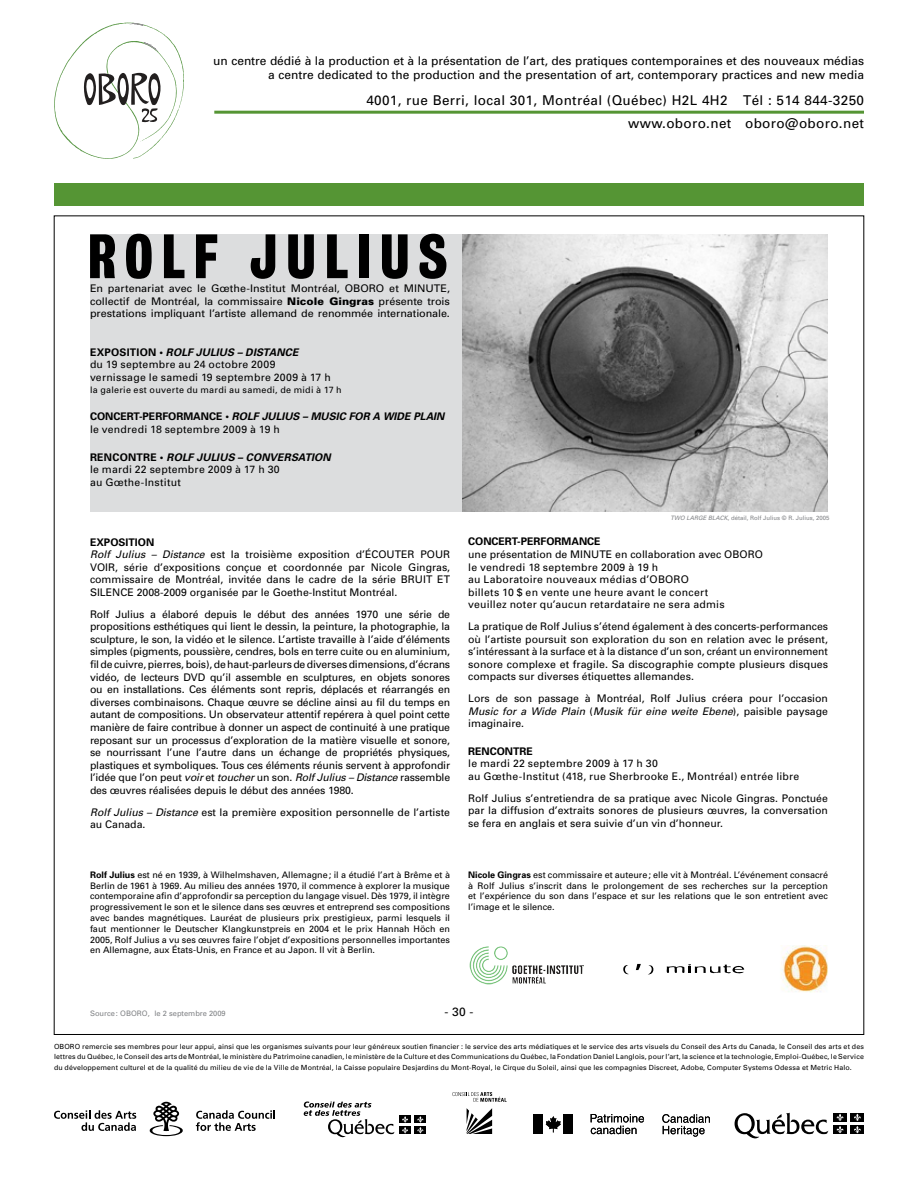
<style>
.page{position:relative;width:918px;height:1188px;background:#fff}
.page>*{position:absolute;margin:0;border:0;box-sizing:border-box;transform-origin:0 0}
.t1{font:57px "Bureau Grot Three Seven";letter-spacing:.145em;color:#000}
.t2{font:13.5px "Univers";letter-spacing:.025em;color:#000}
.t3{font:12px/14.4px "Univers";letter-spacing:-.005em;color:#000;text-align:right}
.t4{font:10.5px/12.6px "Univers";color:#000;text-align:justify}
.t5{font:10.5px/12.6px "Univers";letter-spacing:.025em;color:#000}
.t6{font:10.5px/12.6px "Univers";letter-spacing:.02em;color:#000}
.t7{font:700 10.5px "Univers";color:#000}
.t8{font:9px/10.8px "Univers";color:#000;text-align:justify}
.t9{font:9px "Univers";letter-spacing:.03em;color:#000}
.t10{font:7.5px "Univers";color:#808285}
.t11{font:7.05px/10.5px "Univers";letter-spacing:.02em;color:#000;text-align:justify}
.t12{font:6px "Univers";color:#808285}
.s1{font-weight:900}
.s2{font-weight:700}
.s3{font-weight:700;font-style:italic}
.s4{font-style:italic}
</style>
<div class="page">
<div style="left:90px;top:234px;width:378px;height:278px;background:#dcddde"></div>
<img style="left:463px;top:235px;width:365px;height:277px">
<svg style="left:470px;top:946px;width:114px;height:39px"></svg>
<svg style="left:636px;top:964px;width:5px;height:6px"></svg>
<svg style="left:623px;top:965px;width:6px;height:9px"></svg>
<svg style="left:648px;top:965px;width:6px;height:9px"></svg>
<svg style="left:666px;top:964px;width:78px;height:10px"></svg>
<img style="left:781px;top:946px;width:47px;height:46px">
<div style="left:54px;top:183px;width:810px;height:23px;background:#559534"></div>
<svg style="left:149px;top:1102px;width:34px;height:34px"></svg>
<svg style="left:196px;top:1110px;width:79px;height:21px"></svg>
<svg style="left:54px;top:1110px;width:82px;height:21px"></svg>
<svg style="left:304px;top:1102px;width:91px;height:35px"></svg>
<div style="left:399px;top:1116px;width:12px;height:7px;background:#000"></div>
<div style="left:414px;top:1116px;width:12px;height:7px;background:#000"></div>
<div style="left:399px;top:1127px;width:12px;height:7px;background:#000"></div>
<svg style="left:402px;top:1116px;width:6px;height:18px"></svg>
<div style="left:414px;top:1127px;width:12px;height:7px;background:#000"></div>
<svg style="left:417px;top:1116px;width:7px;height:18px"></svg>
<svg style="left:735px;top:1113px;width:93px;height:26px"></svg>
<div style="left:833px;top:1113px;width:14px;height:8px;background:#000"></div>
<div style="left:851px;top:1113px;width:13px;height:8px;background:#000"></div>
<div style="left:833px;top:1125px;width:14px;height:9px;background:#000"></div>
<svg style="left:836px;top:1114px;width:8px;height:19px"></svg>
<div style="left:851px;top:1125px;width:13px;height:9px;background:#000"></div>
<svg style="left:854px;top:1114px;width:7px;height:19px"></svg>
<svg style="left:662px;top:1114px;width:48px;height:23px"></svg>
<svg style="left:591px;top:1114px;width:53px;height:20px"></svg>
<div style="left:533px;top:1114px;width:10px;height:20px;background:#000"></div>
<div style="left:564px;top:1114px;width:9px;height:20px;background:#000"></div>
<svg style="left:546px;top:1116px;width:15px;height:16px"></svg>
<svg style="left:452px;top:1092px;width:55px;height:10px"></svg>
<svg style="left:467px;top:1108px;width:25px;height:26px"></svg>
<hr style="left:214px;top:111px;width:650px;height:3px;background:#559534">
<svg style="left:54px;top:23px;width:130px;height:136px"></svg>
<p class="t3" style="left:213px;top:53px;width:652px">un centre dédié à la production et à la présentation de l’art, des pratiques contemporaines et des nouveaux médias a centre dedicated to the production and the presentation of art, contemporary practices and new media</p>
<p class="t2" style="left:628px;top:116px;width:237px">www.oboro.net oboro@oboro.net</p>
<p class="t2" style="left:366px;top:92px;width:499px">4001, rue Berri, local 301, Montréal (Québec) H2L 4H2 Tél : 514 844-3250</p>
<h1 class="t1" style="left:88px;top:224px;width:362px">ROLF JULIUS</h1>
<p class="t4" style="left:90px;top:282px;width:362px">En partenariat avec le Gœthe-Institut Montréal, OBORO et MINUTE, collectif de Montréal, la commissaire <span class="s1">Nicole Gingras</span> présente trois prestations impliquant l’artiste allemand de renommée internationale.</p>
<p class="t5" style="left:90px;top:346px;width:242px"><span class="s2">EXPOSITION •</span> <span class="s3">ROLF JULIUS – DISTANCE<br></span>du 19 septembre au 24 octobre 2009 vernissage le samedi 19 septembre 2009 à 17 h</p>
<p class="t9" style="left:90px;top:384px;width:253px">la galerie est ouverte du mardi au samedi, de midi à 17 h</p>
<p class="t5" style="left:90px;top:410px;width:356px"><span class="s2">CONCERT-PERFORMANCE •</span> <span class="s3">ROLF JULIUS</span> <span class="s3">–</span> <span class="s3">MUSIC FOR A WIDE PLAIN </span>le vendredi 18 septembre 2009 à 19 h</p>
<p class="t5" style="left:90px;top:451px;width:242px"><span class="s2">RENCONTRE •</span> <span class="s3">ROLF JULIUS – CONVERSATION </span>le mardi 22 septembre 2009 à 17 h 30<br>au Gœthe-Institut</p>
<p class="t4" style="left:90px;top:536px;width:362px;text-align:left"><span class="s2">EXPOSITION<br></span><span class="s4">Rolf Julius – Distance</span> est la troisième exposition d’ÉCOUTER POUR VOIR, série d’expositions conçue et coordonnée par Nicole Gingras, commissaire de Montréal, invitée dans le cadre de la série BRUIT ET SILENCE 2008-2009 organisée par le Goethe-Institut Montréal.</p>
<p class="t4" style="left:90px;top:608px;width:362px">Rolf Julius a élaboré depuis le début des années 1970 une série de propositions esthétiques qui lient le dessin, la peinture, la photographie, la sculpture, le son, la vidéo et le silence. L’artiste travaille à l’aide d’éléments simples (pigments, poussière, cendres, bols en terre cuite ou en aluminium, fil de cuivre, pierres, bois), de haut-parleurs de diverses dimensions, d’écrans vidéo, de lecteurs DVD qu’il assemble en sculptures, en objets sonores ou en installations. Ces éléments sont repris, déplacés et réarrangés en diverses combinaisons. Chaque œuvre se décline ainsi au fil du temps en autant de compositions. Un observateur attentif repérera à quel point cette manière de faire contribue à donner un aspect de continuité à une pratique reposant sur un processus d’exploration de la matière visuelle et sonore, se nourrissant l’une l’autre dans un échange de propriétés physiques, plastiques et symboliques. Tous ces éléments réunis servent à approfondir l’idée que l’on peut <span class="s4">voir</span> et <span class="s4">toucher</span> un son. <span class="s4">Rolf Julius – Distance</span> rassemble des œuvres réalisées depuis le début des années 1980.</p>
<p class="t4" style="left:90px;top:806px;width:362px"><span class="s4">Rolf Julius – Distance</span> est la première exposition personnelle de l’artiste au Canada.</p>
<p class="t12" style="left:670px;top:514px;width:160px"><span class="s4">TWO LARGE BLACK</span>, détail, Rolf Julius © R. Julius, 2005</p>
<p class="t7" style="left:468px;top:535px;width:134px">CONCERT-PERFORMANCE</p>
<p class="t6" style="left:468px;top:548px;width:296px">une présentation de MINUTE en collaboration avec OBORO le vendredi 18 septembre 2009 à 19 h<br>au Laboratoire nouveaux médias d’OBORO<br>billets 10 $ en vente une heure avant le concert<br>veuillez noter qu’aucun retardataire ne sera admis</p>
<p class="t4" style="left:468px;top:620px;width:361px">La pratique de Rolf Julius s’étend également à des concerts-performances où l’artiste poursuit son exploration du son en relation avec le présent, s’intéressant à la surface et à la distance d’un son, créant un environnement sonore complexe et fragile. Sa discographie compte plusieurs disques compacts sur diverses étiquettes allemandes.</p>
<p class="t4" style="left:468px;top:692px;width:361px">Lors de son passage à Montréal, Rolf Julius créera pour l’occasion <span class="s4">Music for a Wide Plain</span> (<span class="s4">Musik für eine weite Ebene</span>), paisible paysage imaginaire.</p>
<p class="t7" style="left:468px;top:745px;width:66px">RENCONTRE</p>
<p class="t5" style="left:468px;top:757px;width:333px">le mardi 22 septembre 2009 à 17 h 30<br>au Gœthe-Institut (418, rue Sherbrooke E., Montréal) entrée libre</p>
<p class="t4" style="left:468px;top:792px;width:361px">Rolf Julius s’entretiendra de sa pratique avec Nicole Gingras. Ponctuée par la diffusion d’extraits sonores de plusieurs œuvres, la conversation se fera en anglais et sera suivie d’un vin d’honneur.</p>
<p class="t8" style="left:90px;top:869px;width:362px"><span class="s2">Rolf Julius</span> est né en 1939, à Wilhelmshaven, Allemagne; il a étudié l’art à Brême et à Berlin de 1961 à 1969. Au milieu des années 1970, il commence à explorer la musique contemporaine afin d’approfondir sa perception du langage visuel. Dès 1979, il intègre progressivement le son et le silence dans ses œuvres et entreprend ses compositions avec bandes magnétiques. Lauréat de plusieurs prix prestigieux, parmi lesquels il faut mentionner le Deutscher Klangkunstpreis en 2004 et le prix Hannah Höch en 2005, Rolf Julius a vu ses œuvres faire l’objet d’expositions personnelles importantes en Allemagne, aux États-Unis, en France et au Japon. Il vit à Berlin.</p>
<p class="t8" style="left:468px;top:869px;width:361px"><span class="s2">Nicole Gingras</span> est commissaire et auteure; elle vit à Montréal. L’événement consacré à Rolf Julius s’inscrit dans le prolongement de ses recherches sur la perception et l’expérience du son dans l’espace et sur les relations que le son entretient avec l’image et le silence.</p>
<p class="t3" style="left:445px;top:1005px;width:30px">- 30 -</p>
<p class="t11" style="left:54px;top:1041px;width:812px">OBORO remercie ses membres pour leur appui, ainsi que les organismes suivants pour leur généreux soutien financier : le service des arts médiatiques et le service des arts visuels du Conseil des Arts du Canada, le Conseil des arts et des lettres du Québec, le Conseil des arts de Montréal, le ministère du Patrimoine canadien, le ministère de la Culture et des Communications du Québec, la Fondation Daniel Langlois, pour l’art, la science et la technologie, Emploi-Québec, le Service du développement culturel et de la qualité du milieu de vie de la Ville de Montréal, la Caisse populaire Desjardins du Mont-Royal, le Cirque du Soleil, ainsi que les compagnies Discreet, Adobe, Computer Systems Odessa et Metric Halo.</p>
<p class="t10" style="left:90px;top:1009px;width:137px">Source: OBORO, le 2 septembre 2009</p>
</div>
